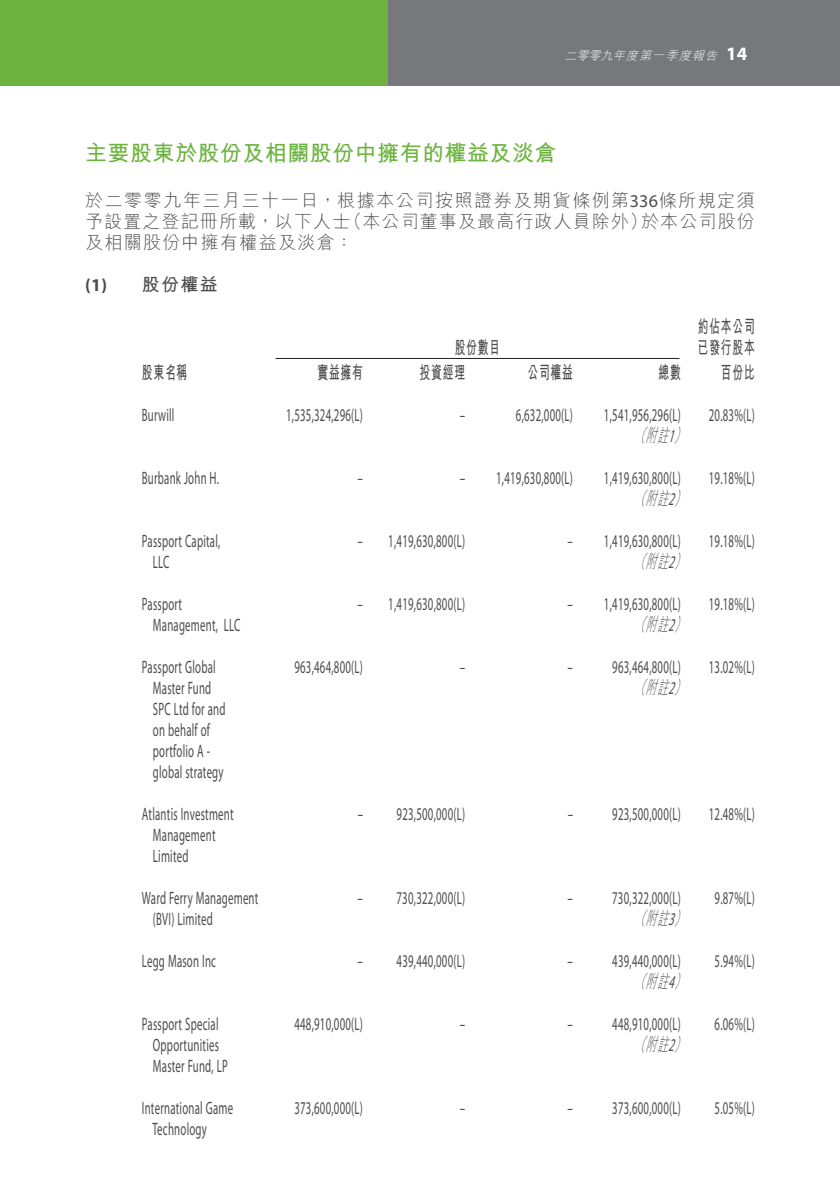
<style>
.page{position:relative;width:840px;height:1191px;background:#fff}
.page>*{position:absolute;margin:0;border:0;box-sizing:border-box;transform-origin:0 0}
.t1{font:22px "M Hei HK Bold B5 pc H";letter-spacing:.02em;color:#6cb43f}
.t2{font:18px/21px "Myriad Pro";letter-spacing:.02em;color:#4b4c4d;scale:.6 1}
.t3{font:18px/21px "M Hei HK Light B5 pc H";letter-spacing:.06em;color:#4b4c4d;text-align:justify}
.t4{font:italic 18px "M Hei HK Light B5 pc H";letter-spacing:.07em;color:#4b4c4d;scale:.6 1}
.t5{font:18px "M Hei HK Bold B5 pc H";letter-spacing:.07em;color:#4b4c4d;scale:.6 1}
.t6{font:18px "M Hei HK Bold B5 pc H";letter-spacing:.07em;color:#4b4c4d}
.t7{font:italic 12px "M Hei HK Light B5 pc H";color:#fff}
.s1{font-family:"Myriad Pro";font-weight:700;font-style:normal;font-size:19px}
.s2{font-family:"Myriad Pro"}
.s3{font-family:"Myriad Pro";font-weight:700}
</style>
<div class="page">
<div style="left:374px;top:0;width:465px;height:85px;background:#76787b"></div>
<div style="left:0;top:0;width:387px;height:85px;background:#6cb43f"></div>
<hr style="left:275px;top:358px;width:404px;height:1px;background:#231f20">
<p class="t7" style="left:564px;top:51px;width:184px">二零零九年度第一季度報告 <span class="s1">1 4</span></p>
<p class="t1" style="left:85px;top:145px;width:472px">主要股東於股份及相關股份中擁有的權益及淡倉</p>
<p class="t3" style="left:85px;top:192px;width:670px">於二零零九年三月三十一日，根據本公司按照證券及期貨條例第<span class="s2">336</span>條所規定須予設置之登記冊所載，以下人士（本公司董事及最高行政人員除外）於本公司股份及相關股份中擁有權益及淡倉：</p>
<p class="t6" style="left:85px;top:277px;width:134px"><span class="s3">(1)</span> 股份權益</p>
<p class="t5" style="left:697px;top:319px;width:97px">約佔本公司</p>
<p class="t5" style="left:454px;top:340px;width:77px">股份數目</p>
<p class="t5" style="left:697px;top:340px;width:97px">已發行股本</p>
<p class="t5" style="left:142px;top:365px;width:77px">股東名稱</p>
<p class="t5" style="left:317px;top:365px;width:77px">實益擁有</p>
<p class="t5" style="left:419px;top:365px;width:77px">投資經理</p>
<p class="t5" style="left:527px;top:365px;width:77px">公司權益</p>
<p class="t5" style="left:658px;top:365px;width:39px">總數</p>
<p class="t5" style="left:720px;top:365px;width:58px">百份比</p>
<p class="t2" style="left:142px;top:406px;width:56px">Burwill</p>
<p class="t2" style="left:286px;top:406px;width:129px">1,535,324,296(L)</p>
<p class="t2" style="left:459px;top:406px;width:11px">–</p>
<p class="t2" style="left:515px;top:406px;width:97px">6,632,000(L)</p>
<p class="t2" style="left:603px;top:406px;width:129px">1,541,956,296(L)</p>
<p class="t2" style="left:708px;top:406px;width:78px">20.83%(L)</p>
<p class="t4" style="left:634px;top:428px;width:93px">（附註<span class="s2">1</span>）</p>
<p class="t2" style="left:142px;top:469px;width:130px">Burbank John H.</p>
<p class="t2" style="left:357px;top:469px;width:10px">–</p>
<p class="t2" style="left:459px;top:469px;width:190px">– 1,419,630,800(L)</p>
<p class="t2" style="left:603px;top:469px;width:129px">1,419,630,800(L)</p>
<p class="t2" style="left:708px;top:469px;width:78px">19.18%(L)</p>
<p class="t4" style="left:634px;top:491px;width:93px">（附註<span class="s2">2</span>）</p>
<p class="t2" style="left:142px;top:532px;width:132px">Passport Capital,</p>
<p class="t2" style="left:357px;top:532px;width:181px">– 1,419,630,800(L)</p>
<p class="t2" style="left:567px;top:532px;width:190px">– 1,419,630,800(L)</p>
<p class="t2" style="left:708px;top:532px;width:78px">19.18%(L)</p>
<p class="t2" style="left:153px;top:553px;width:29px">LLC</p>
<p class="t4" style="left:634px;top:554px;width:93px">（附註<span class="s2">2</span>）</p>
<p class="t2" style="left:142px;top:595px;width:69px">Passport</p>
<p class="t2" style="left:357px;top:595px;width:181px">– 1,419,630,800(L)</p>
<p class="t2" style="left:567px;top:595px;width:190px">– 1,419,630,800(L)</p>
<p class="t2" style="left:708px;top:595px;width:78px">19.18%(L)</p>
<p class="t2" style="left:153px;top:616px;width:147px">Management, LLC</p>
<p class="t4" style="left:634px;top:617px;width:93px">（附註<span class="s2">2</span>）</p>
<p class="t2" style="left:142px;top:658px;width:124px">Passport Global</p>
<p class="t2" style="left:294px;top:658px;width:116px">963,464,800(L)</p>
<p class="t2" style="left:459px;top:658px;width:11px">–</p>
<p class="t2" style="left:567px;top:658px;width:190px">– 963,464,800(L)</p>
<p class="t2" style="left:708px;top:658px;width:78px">13.02%(L)</p>
<p class="t2" style="left:153px;top:679px;width:99px">Master Fund</p>
<p class="t4" style="left:634px;top:680px;width:93px">（附註<span class="s2">2</span>）</p>
<p class="t2" style="left:153px;top:700px;width:122px">SPC Ltd for and on behalf of portfolio A - global strategy</p>
<p class="t2" style="left:142px;top:805px;width:154px">Atlantis Investment</p>
<p class="t2" style="left:357px;top:805px;width:181px">– 923,500,000(L)</p>
<p class="t2" style="left:567px;top:805px;width:190px">– 923,500,000(L)</p>
<p class="t2" style="left:708px;top:805px;width:78px">12.48%(L)</p>
<p class="t2" style="left:153px;top:826px;width:106px">Management<br>Limited</p>
<p class="t2" style="left:142px;top:889px;width:196px">Ward Ferry Management</p>
<p class="t2" style="left:357px;top:889px;width:181px">– 730,322,000(L)</p>
<p class="t2" style="left:567px;top:889px;width:190px">– 730,322,000(L)</p>
<p class="t2" style="left:714px;top:889px;width:69px">9.87%(L)</p>
<p class="t2" style="left:153px;top:910px;width:102px">(BVI) Limited</p>
<p class="t4" style="left:634px;top:911px;width:93px">（附註<span class="s2">3</span>）</p>
<p class="t2" style="left:142px;top:952px;width:125px">Legg Mason Inc</p>
<p class="t2" style="left:357px;top:952px;width:181px">– 439,440,000(L)</p>
<p class="t2" style="left:567px;top:952px;width:190px">– 439,440,000(L)</p>
<p class="t2" style="left:714px;top:952px;width:69px">5.94%(L)</p>
<p class="t4" style="left:634px;top:974px;width:93px">（附註<span class="s2">4</span>）</p>
<p class="t2" style="left:142px;top:1015px;width:129px">Passport Special</p>
<p class="t2" style="left:294px;top:1015px;width:116px">448,910,000(L)</p>
<p class="t2" style="left:459px;top:1015px;width:10px">–</p>
<p class="t2" style="left:567px;top:1015px;width:190px">– 448,910,000(L)</p>
<p class="t2" style="left:714px;top:1015px;width:69px">6.06%(L)</p>
<p class="t2" style="left:153px;top:1036px;width:112px">Opportunities</p>
<p class="t4" style="left:634px;top:1037px;width:93px">（附註<span class="s2">2</span>）</p>
<p class="t2" style="left:153px;top:1057px;width:126px">Master Fund, LP</p>
<p class="t2" style="left:142px;top:1099px;width:153px">International Game</p>
<p class="t2" style="left:294px;top:1099px;width:116px">373,600,000(L)</p>
<p class="t2" style="left:459px;top:1099px;width:10px">–</p>
<p class="t2" style="left:567px;top:1099px;width:190px">– 373,600,000(L)</p>
<p class="t2" style="left:714px;top:1099px;width:69px">5.05%(L)</p>
<p class="t2" style="left:152px;top:1120px;width:92px">Technology</p>
</div>
